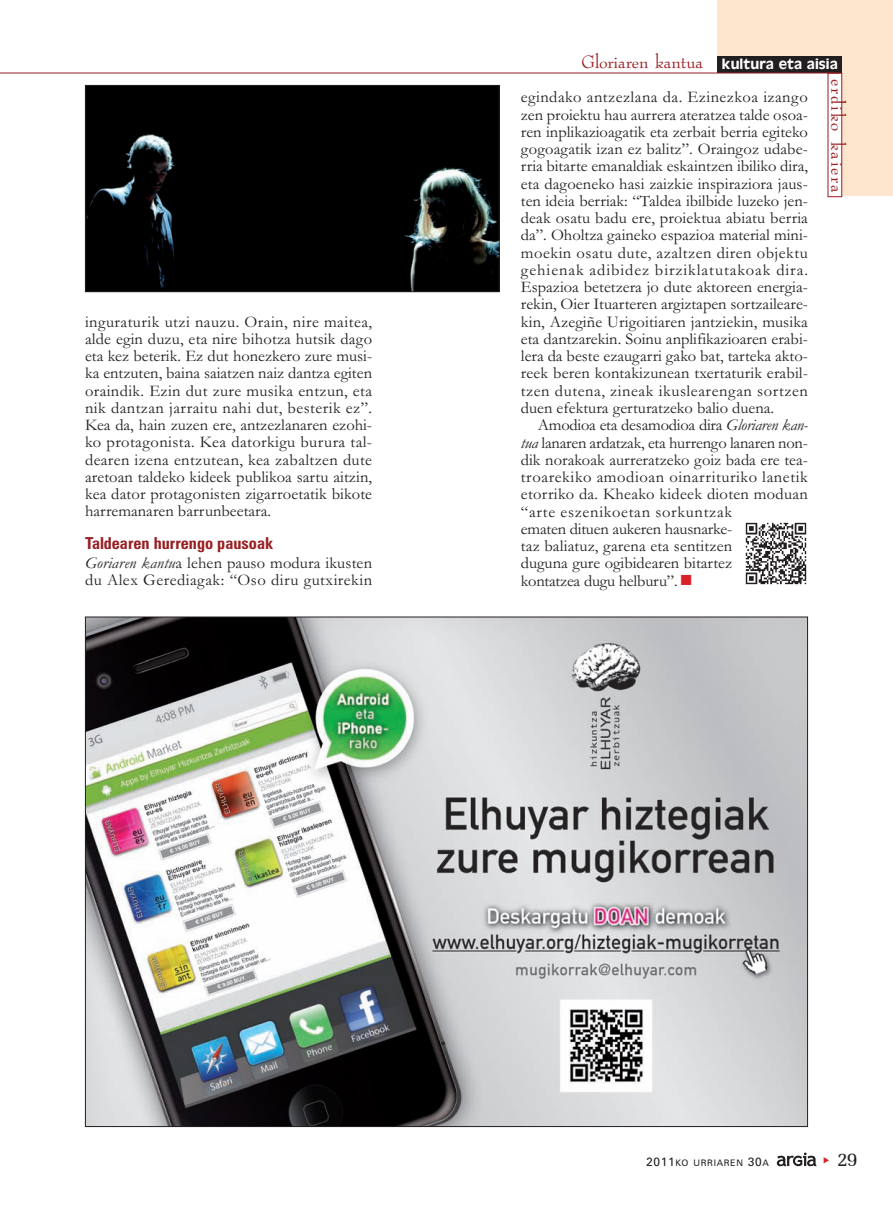
<style>
.page{position:relative;width:893px;height:1212px;background:#fff}
.page>*{position:absolute;margin:0;border:0;box-sizing:border-box;transform-origin:0 0}
.t1{font:21px "Bernadette";color:#981e21}
.t2{font:21px "Bernadette";letter-spacing:.09em;color:#981e21}
.t3{font:19.5px "Memoir";color:#231f20}
.t4{font:16.5px/17.2px "Garamond";letter-spacing:.01em;color:#231f20;text-align:justify}
.t5{font:16.5px/17.1px "Garamond";letter-spacing:.03em;color:#231f20}
.t6{font:700 condensed 16.5px "Zurich BT";color:#981e21}
.t7{font:15px "Antique Olive";letter-spacing:.005em;color:#fff}
.t8{font:9px "Zurich BT";letter-spacing:.075em;color:#231f20}
.s1{font-style:italic}
.s2{color:#da2128}
.s3{font-size:12px}
</style>
<div class="page">
<svg style="left:777px;top:1152px;width:39px;height:14px"></svg>
<div style="left:717px;top:0;width:158px;height:59px;background:#fee6ce"></div>
<div style="left:835px;top:0;width:58px;height:196px;background:#fee6ce"></div>
<div style="left:717px;top:57px;width:125px;height:16px;background:#231f20"></div>
<div style="left:828px;top:74px;width:13px;height:122px;background:#fff"></div>
<div style="left:828px;top:73px;width:14px;height:124px;border:1px solid #981e21"></div>
<hr style="left:0;top:73px;width:839px;height:1px;background:#981e21">
<img style="left:745px;top:522px;width:62px;height:63px">
<img style="left:87px;top:619px;width:719px;height:506px">
<img style="left:87px;top:87px;width:411px;height:203px">
<div style="left:85px;top:85px;width:415px;height:207px;border:1px solid #231f20"></div>
<p class="t4" style="left:85px;top:315px;width:289px">inguraturik utzi nauzu. Orain, nire maitea, alde egin duzu, eta nire bihotza hutsik dago eta kez beterik. Ez dut honezkero zure musi&shy;ka entzuten, baina saiatzen naiz dantza egiten oraindik. Ezin dut zure musika entzun, eta nik dantzan jarraitu nahi dut, besterik ez”.<br>Kea da, hain zuzen ere, antzezlanaren ezohi&shy;ko protagonista. Kea datorkigu burura tal&shy;dearen izena entzutean, kea zabaltzen dute aretoan taldeko kideek publikoa sartu aitzin, kea dator protagonisten zigarroetatik bikote harremanaren barrunbeetara.</p>
<p class="t6" style="left:85px;top:538px;width:189px">Taldearen hurrengo pausoak</p>
<p class="t5" style="left:85px;top:556px;width:289px"><span class="s1">Goriaren kantu</span>a lehen pauso modura ikusten du Alex Gerediagak: “Oso diru gutxirekin</p>
<p class="t1" style="left:582px;top:53px;width:123px">Gloriaren kantua</p>
<p class="t7" style="left:722px;top:59px;width:117px">kultura eta aisia</p>
<p class="t2" style="left:846px;top:79px;width:116px;rotate:90deg">erdiko kaiera</p>
<p class="t4" style="left:521px;top:90px;width:289px">egindako antzezlana da. Ezinezkoa izango zen proiektu hau aurrera ateratzea talde osoa&shy;ren inplikazioagatik eta zerbait berria egiteko gogoagatik izan ez balitz”. Oraingoz udabe&shy;rria bitarte emanaldiak eskaintzen ibiliko dira, eta dagoeneko hasi zaizkie inspiraziora jaus&shy;ten ideia berriak: “Taldea ibilbide luzeko jen&shy;deak osatu badu ere, proiektua abiatu berria da”. Oholtza gaineko espazioa material mini&shy;moekin osatu dute, azaltzen diren objektu gehienak adibidez birziklatutakoak dira.<br>Espazioa betetzera jo dute aktoreen energia&shy;rekin, Oier Ituarteren argiztapen sortzaileare&shy;kin, Azegiñe Urigoitiaren jantziekin, musika eta dantzarekin. Soinu anplifikazioaren erabi&shy;lera da beste ezaugarri gako bat, tarteka akto&shy;reek beren kontakizunean txertaturik erabil&shy;tzen dutena, zineak ikuslearengan sortzen duen efektura gerturatzeko balio duena.</p>
<p class="t4" style="left:521px;top:418px;width:289px;text-align:left;text-indent:17px">Amodioa eta desamodioa dira <span class="s1">Gloriaren kan&shy;tua</span> lanaren ardatzak, eta hurrengo lanaren non&shy;dik norakoak aurreratzeko goiz bada ere tea&shy;troarekiko amodioan oinarrituriko lanetik etorriko da. Kheako kideek dioten moduan “arte eszenikoetan sorkuntzak<br>ematen dituen aukeren hausnarke-<br>taz baliatuz, garena eta sentitzen<br>duguna gure ogibidearen bitartez<br>kontatzea dugu helburu”. <span class="s2">■</span></p>
<p class="t8" style="left:646px;top:1160px;width:124px"><span class="s3">2011</span>KO URRIAREN <span class="s3">30</span>A</p>
<p class="t3" style="left:837px;top:1151px;width:22px">29</p>
</div>
